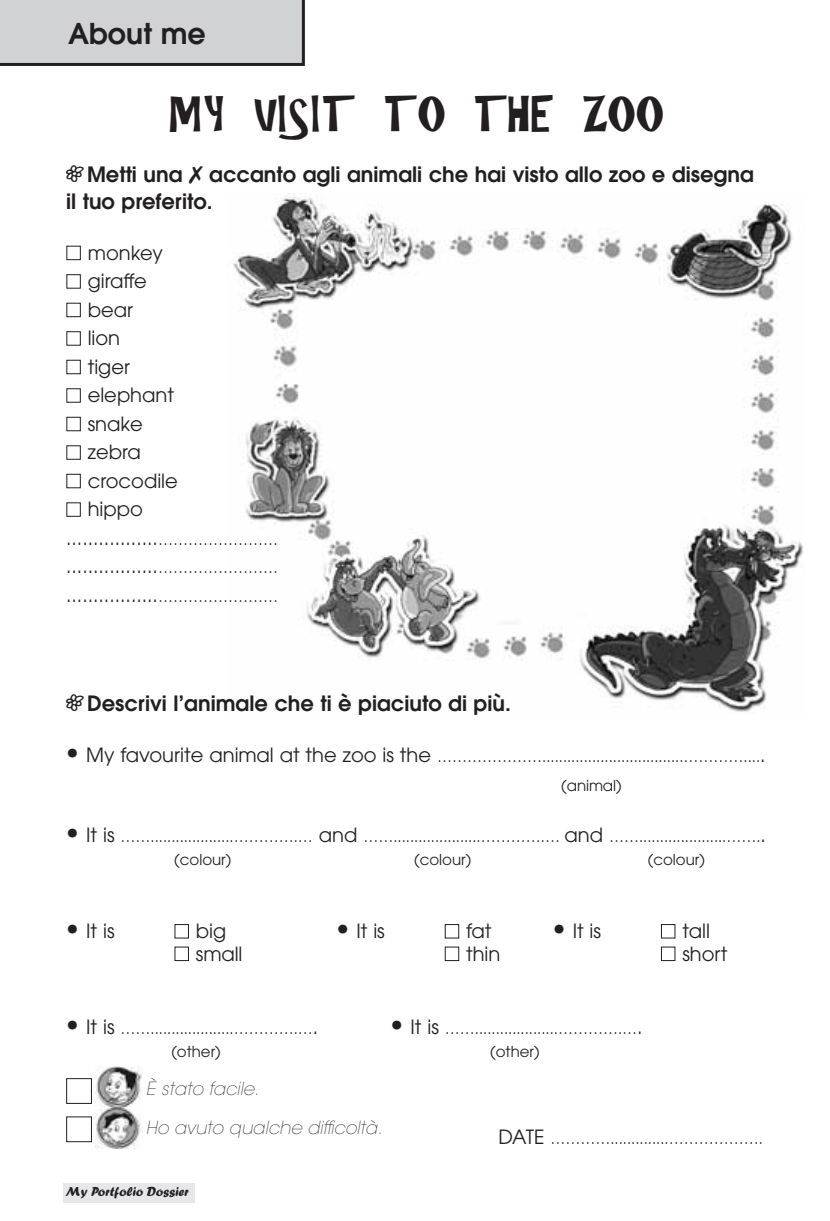
<style>
.page{position:relative;width:830px;height:1221px;background:#fff}
.page>*{position:absolute;margin:0;border:0;box-sizing:border-box;transform-origin:0 0}
.t1{font:45px "Gilligans Island";color:#231f20}
.t2{font:600 28.5px "Avant Garde";color:#231f20}
.t3{font:600 21px/27px "Avant Garde";color:#231f20}
.t4{font:19.5px/28.5px "Avant Garde";color:#231f20}
.t5{font:italic 200 18px/39px "Avant Garde";color:#231f20}
.t6{font:15px/28.5px "Avant Garde";color:#231f20}
.t7{font:13.5px "Forte";color:#231f20}
.s1{font-family:"Good Dog Bones";font-weight:400}
.s2{color:#fff}
.s3{font-size:15px}
.s4{font-family:"Caecilia";font-weight:300;font-size:25.5px}
.s5{font-size:19.5px}
</style>
<div class="page">
<div style="left:63px;top:1183px;width:131px;height:19px;background:#e6e7e9"></div>
<img style="left:233px;top:193px;width:570px;height:519px">
<img style="left:95px;top:1066px;width:47px;height:82px">
<svg style="left:66px;top:1078px;width:26px;height:64px"></svg>
<div style="left:0;top:0;width:305px;height:66px;background:#d1d2d4"></div>
<h2 class="t2" style="left:68px;top:23px;width:139px">About me</h2>
<h1 class="t1" style="left:170px;top:98px;width:496px">MY VISIT TO THE ZOO</h1>
<h3 class="t3" style="left:66px;top:162px;width:688px"><span class="s1">Q</span>Metti una ✗ accanto agli animali che hai visto allo zoo e disegna il tuo preferito.</h3>
<h3 class="t4" style="left:66px;top:240px;width:98px"><span class="s2">■</span> monkey</h3>
<h3 class="t4" style="left:66px;top:268px;width:82px"><span class="s2">■</span> giraffe</h3>
<h3 class="t4" style="left:66px;top:297px;width:68px"><span class="s2">■</span> bear</h3>
<h3 class="t4" style="left:66px;top:325px;width:56px"><span class="s2">■</span> lion</h3>
<h3 class="t4" style="left:66px;top:354px;width:65px"><span class="s2">■</span> tiger</h3>
<h3 class="t4" style="left:66px;top:382px;width:109px"><span class="s2">■</span> elephant</h3>
<h3 class="t4" style="left:66px;top:411px;width:78px"><span class="s2">■</span> snake</h3>
<h3 class="t4" style="left:66px;top:439px;width:76px"><span class="s2">■</span> zebra</h3>
<h3 class="t4" style="left:66px;top:468px;width:113px"><span class="s2">■</span> crocodile</h3>
<h3 class="t4" style="left:66px;top:496px;width:213px"><span class="s2">■</span> hippo .................<span class="s3">…………………… </span>.................<span class="s3">…………………… </span>.................<span class="s3">……………………</span></h3>
<h3 class="t3" style="left:66px;top:692px;width:446px"><span class="s1">Q</span> Descrivi l’animale che ti è piaciuto di più.</h3>
<p class="t6" style="left:561px;top:744px;width:206px;text-indent:-495px"><span class="s4">•</span> <span class="s5">My favourite animal at the zoo is the</span> …………………..................................…………....<span class="s5">. </span>(animal)</p>
<p class="t6" style="left:174px;top:826px;width:593px;line-height:22.5px;text-indent:-108px"><span class="s4">•</span> <span class="s5">It is</span> ……....................………….… <span class="s5">and</span> …….....................………….… <span class="s5">and</span> …….....................…….<span class="s5">. </span>(colour)</p>
<p class="t6" style="left:414px;top:846px;width:59px">(colour)</p>
<p class="t6" style="left:647px;top:846px;width:59px">(colour)</p>
<h3 class="t4" style="left:66px;top:918px;width:50px"><span class="s4">•</span> It is</h3>
<h3 class="t4" style="left:174px;top:918px;width:53px"><span class="s2">■</span> big</h3>
<h3 class="t4" style="left:336px;top:918px;width:50px"><span class="s4">•</span> It is</h3>
<h3 class="t4" style="left:444px;top:918px;width:48px"><span class="s2">■</span> fat</h3>
<h3 class="t4" style="left:552px;top:918px;width:50px"><span class="s4">•</span> It is</h3>
<h3 class="t4" style="left:660px;top:918px;width:51px"><span class="s2">■</span> tall</h3>
<h3 class="t4" style="left:174px;top:940px;width:70px"><span class="s2">■</span> small</h3>
<h3 class="t4" style="left:444px;top:940px;width:57px"><span class="s2">■</span> thin</h3>
<h3 class="t4" style="left:660px;top:940px;width:68px"><span class="s2">■</span> short</h3>
<p class="t6" style="left:66px;top:1015px;width:253px"><span class="s4">•</span> <span class="s5">It is</span> ……....................………….…<span class="s5">.</span></p>
<p class="t6" style="left:390px;top:1015px;width:253px"><span class="s4">•</span> <span class="s5">It is</span> ……....................………….…<span class="s5">.</span></p>
<p class="t6" style="left:171px;top:1038px;width:51px">(other)</p>
<p class="t6" style="left:490px;top:1038px;width:51px">(other)</p>
<p class="t5" style="left:146px;top:1070px;width:241px">È stato facile.<br>Ho avuto qualche difficoltà.</p>
<p class="t7" style="left:66px;top:1186px;width:124px">My Portfolio Dossier</p>
<p class="t6" style="left:498px;top:1125px;width:266px"><span class="s5">DATE</span> …………..............……………….</p>
</div>
